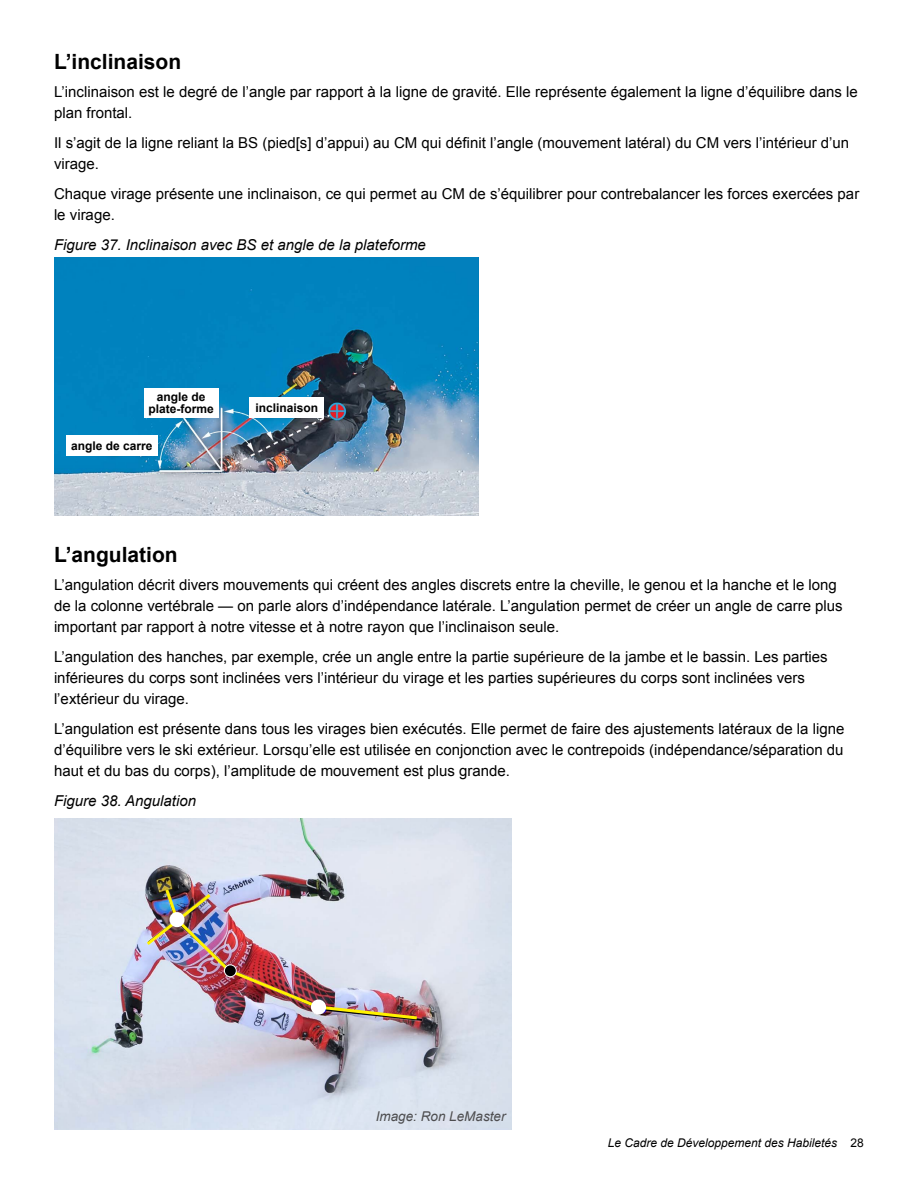
<style>
.page{position:relative;width:918px;height:1188px;background:#fff}
.page>*{position:absolute;margin:0;border:0;box-sizing:border-box;transform-origin:0 0}
.t1{font:700 21px "Arial";color:#000}
.t2{font:15px/21px "Arial";color:#000}
.t3{font:italic 15px "Arial";color:#000}
.t4{font:italic 13.5px "Arial";color:#4d4d4f}
.t5{font:700 12px/12px "Arial";color:#000;text-align:center}
.t6{font:italic 12px "Arial";color:#000101}
.s1{font-style:normal}
</style>
<div class="page">
<img style="left:54px;top:257px;width:425px;height:258px">
<img style="left:54px;top:819px;width:458px;height:310px">
<img style="left:144px;top:886px;width:276px;height:135px">
<div style="left:169px;top:912px;width:16px;height:15px;background:#fff;border-radius:50%"></div>
<div style="left:311px;top:1000px;width:15px;height:15px;background:#fff;border-radius:50%"></div>
<div style="left:224px;top:965px;width:12px;height:12px;background:#000;border-radius:50%"></div>
<div style="left:224px;top:964px;width:13px;height:13px;border:1px solid #fff;border-radius:50%"></div>
<div style="left:66px;top:436px;width:92px;height:20px;background:#fff"></div>
<div style="left:144px;top:388px;width:74px;height:30px;background:#fff"></div>
<div style="left:250px;top:397px;width:74px;height:21px;background:#fff"></div>
<h1 class="t1" style="left:54px;top:48px;width:129px">L’inclinaison</h1>
<p class="t2" style="left:54px;top:81px;width:805px">L’inclinaison est le degré de l’angle par rapport à la ligne de gravité. Elle représente également la ligne d’équilibre dans le plan frontal.</p>
<p class="t2" style="left:54px;top:132px;width:797px">Il s’agit de la ligne reliant la BS (pied[s] d’appui) au CM qui définit l’angle (mouvement latéral) du CM vers l’intérieur d’un virage.</p>
<p class="t2" style="left:54px;top:183px;width:807px">Chaque virage présente une inclinaison, ce qui permet au CM de s’équilibrer pour contrebalancer les forces exercées par le virage.</p>
<p class="t3" style="left:54px;top:235px;width:373px">Figure 37. Inclinaison avec BS et angle de la plateforme</p>
<p class="t5" style="left:149px;top:391px;width:67px">angle de plate-forme</p>
<p class="t5" style="left:256px;top:402px;width:64px">inclinaison</p>
<p class="t5" style="left:71px;top:440px;width:83px">angle de carre</p>
<h1 class="t1" style="left:54px;top:541px;width:125px">L’angulation</h1>
<p class="t2" style="left:54px;top:575px;width:790px">L’angulation décrit divers mouvements qui créent des angles discrets entre la cheville, le genou et la hanche et le long de la colonne vertébrale — on parle alors d’indépendance latérale. L’angulation permet de créer un angle de carre plus important par rapport à notre vitesse et à notre rayon que l’inclinaison seule.</p>
<p class="t2" style="left:54px;top:646px;width:775px">L’angulation des hanches, par exemple, crée un angle entre la partie supérieure de la jambe et le bassin. Les parties inférieures du corps sont inclinées vers l’intérieur du virage et les parties supérieures du corps sont inclinées vers l’extérieur du virage.</p>
<p class="t2" style="left:54px;top:718px;width:792px;text-align:justify">L’angulation est présente dans tous les virages bien exécutés. Elle permet de faire des ajustements latéraux de la ligne d’équilibre vers le ski extérieur. Lorsqu’elle est utilisée en conjonction avec le contrepoids (indépendance/séparation du haut et du bas du corps), l’amplitude de mouvement est plus grande.</p>
<p class="t3" style="left:54px;top:791px;width:144px">Figure 38. Angulation</p>
<p class="t4" style="left:376px;top:1107px;width:131px">Image: Ron LeMaster</p>
<p class="t6" style="left:608px;top:1135px;width:258px">Le Cadre de Développement des Habiletés <span class="s1">28</span></p>
</div>
